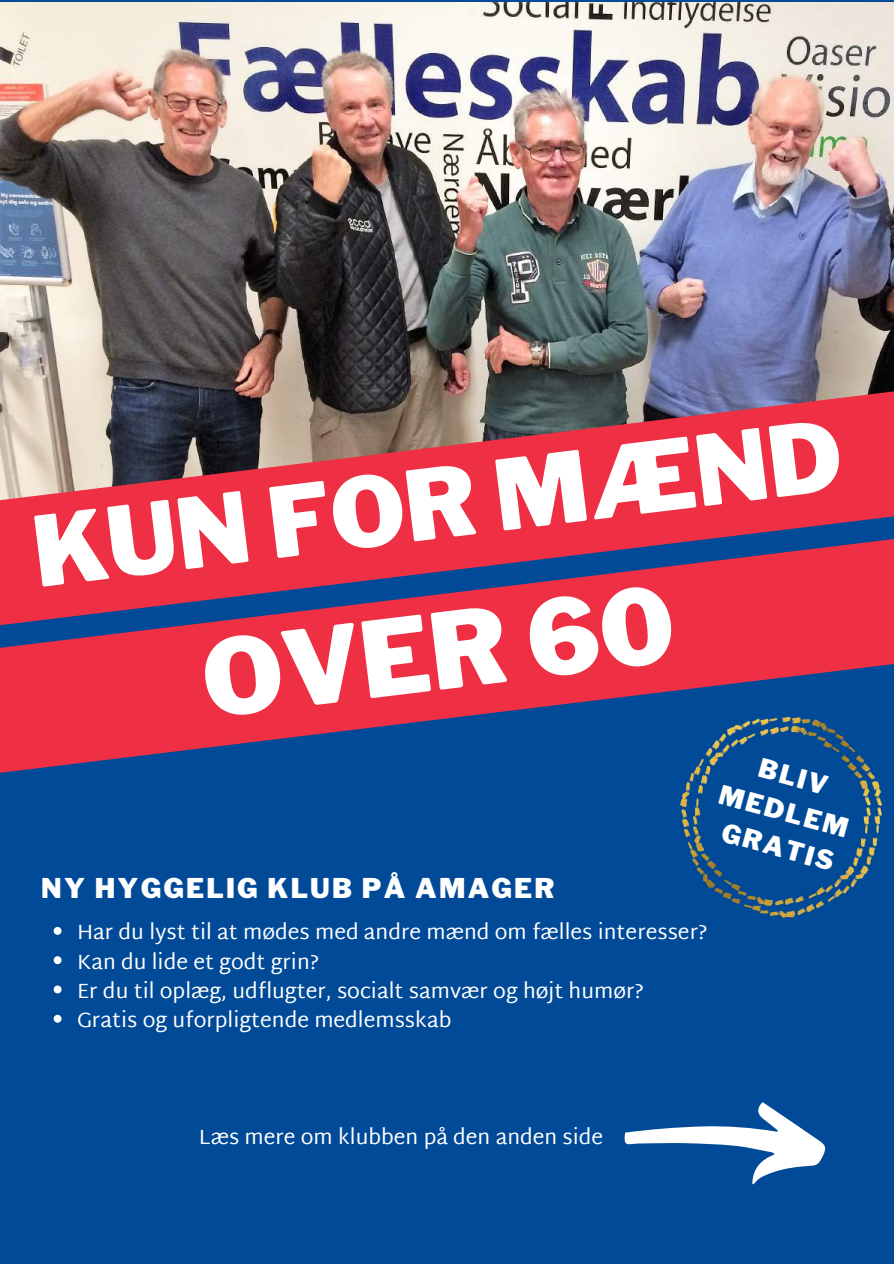
<style>
.page{position:relative;width:894px;height:1264px;background:#fff}
.page>*{position:absolute;margin:0;border:0;box-sizing:border-box;transform-origin:0 0}
.t1{font:900 103.95px "Libre Franklin";color:#fff}
.t2{font:900 96.15px "Libre Franklin";color:#fff}
.t3{font:900 27px "Libre Franklin";letter-spacing:.08em;color:#fff}
.t4{font:900 25.95px/36px "Libre Franklin";color:#fff;text-align:center}
.t5{font:21px/29.2px "Martel Sans";color:#fff}
</style>
<div class="page">
<div style="left:0;top:0;width:893px;height:1263px;background:#004a98"></div>
<img style="left:0;top:2px;width:893px;height:382px">
<svg style="left:0;top:384px;width:893px;height:147px;background:#bc4d58"></svg>
<svg style="left:0;top:531px;width:893px;height:242px;fill:#ef3044"></svg>
<img style="left:680px;top:717px;width:201px;height:200px">
<svg style="left:54px;top:927px;width:7px;height:7px"></svg>
<svg style="left:54px;top:956px;width:7px;height:8px"></svg>
<svg style="left:54px;top:985px;width:7px;height:8px"></svg>
<svg style="left:54px;top:1014px;width:7px;height:8px"></svg>
<svg style="left:624px;top:1102px;width:200px;height:82px"></svg>
<h2 class="t2" style="left:26px;top:495px;width:815px;rotate:-7deg">KUN FOR MÆND</h2>
<h1 class="t1" style="left:195px;top:618px;width:476px;rotate:-7deg">OVER 60</h1>
<p class="t3" style="left:41px;top:872px;width:514px">NY HYGGELIG KLUB PÅ AMAGER</p>
<p class="t5" style="left:77px;top:917px;width:632px">Har du lyst til at mødes med andre mænd om fælles interesser?<br>Kan du lide et godt grin?<br>Er du til oplæg, udflugter, socialt samvær og højt humør?<br>Gratis og uforpligtende medlemsskab</p>
<p class="t4" style="left:733px;top:741px;width:134px;rotate:15deg">BLIV<br>MEDLEM<br>GRATIS</p>
<p class="t5" style="left:199px;top:1122px;width:405px">Læs mere om klubben på den anden side</p>
</div>
